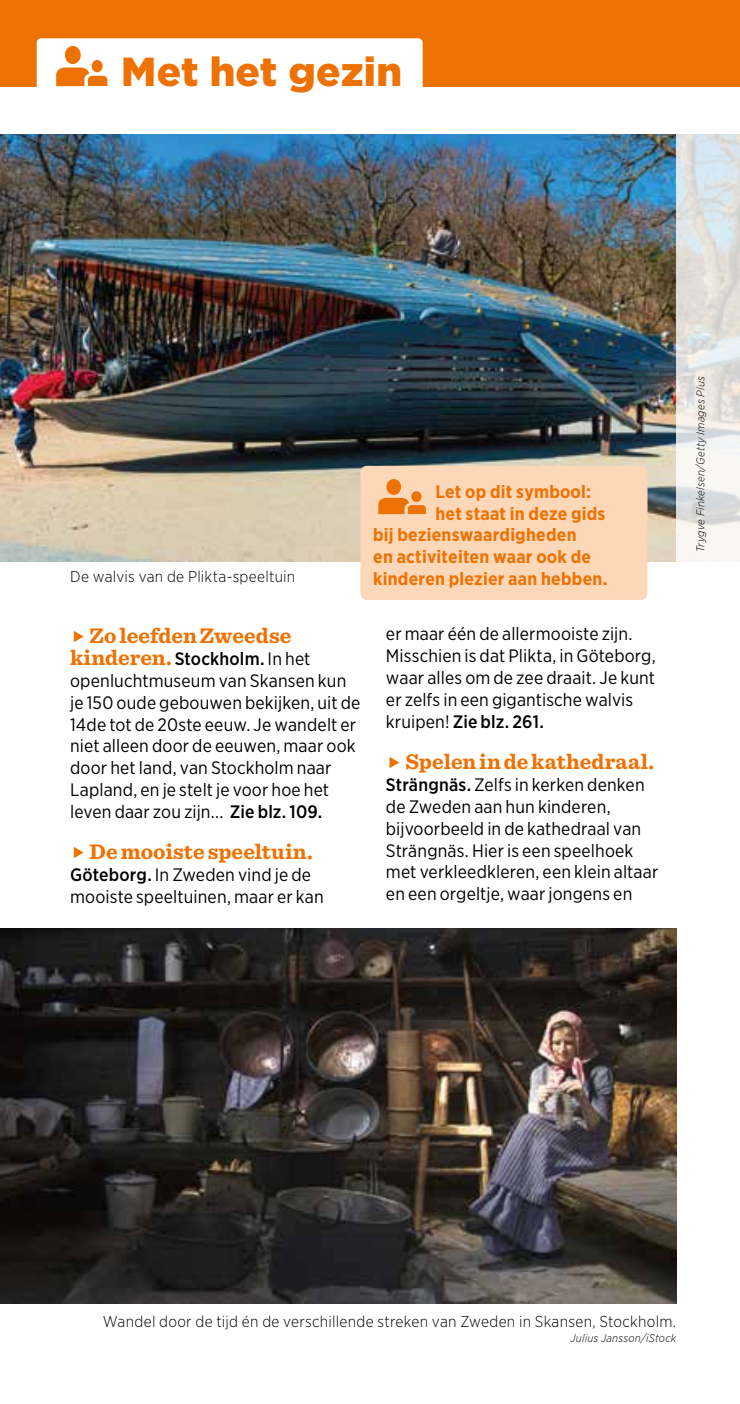
<style>
.page{position:relative;width:740px;height:1404px;background:#fff}
.page>*{position:absolute;margin:0;border:0;box-sizing:border-box;transform-origin:0 0}
.t1{font:900 40.5px "Gotham";letter-spacing:.005em;color:#ee7203}
.t2{font:700 22.05px "Sentinel";letter-spacing:.005em;color:#ee7203}
.t3{font:18px/22.1px "Gotham Narrow";letter-spacing:.01em;color:#000}
.t4{font:700 18px "Gotham Narrow";letter-spacing:.015em;color:#ee7203}
.t5{font:300 15.75px "Gotham Narrow";letter-spacing:.02em;color:#000}
.t6{font:italic 300 11.25px "Gotham Narrow";letter-spacing:.02em;color:#000}
.s1{font-family:"Sentinel";font-weight:700;font-size:22.05px;color:#ee7203}
.s2{font-weight:500}
</style>
<div class="page">
<img style="left:0;top:134px;width:676px;height:427px">
<svg style="left:676px;top:134px;width:64px;height:427px"></svg>
<img style="left:0;top:928px;width:676px;height:375px">
<div style="left:360px;top:466px;width:287px;height:134px;background:#fcd8b9;border-radius:6px"></div>
<div style="left:386px;top:479px;width:15px;height:16px;background:#ee7203;border-radius:50%"></div>
<div style="left:411px;top:491px;width:10px;height:11px;background:#ee7203;border-radius:50%"></div>
<svg style="left:378px;top:498px;width:48px;height:16px"></svg>
<div style="left:0;top:0;width:740px;height:86px;background:#ee7203"></div>
<svg style="left:37px;top:38px;width:386px;height:49px;background:#fdf6ef"></svg>
<h1 class="t1" style="left:121px;top:44px;width:282px">Met het gezin</h1>
<p class="t5" style="left:70px;top:567px;width:227px">De walvis van de Plikta-speeltuin</p>
<p class="t4" style="left:435px;top:480px;width:157px">Let op dit symbool:</p>
<p class="t4" style="left:435px;top:501px;width:171px">het staat in deze gids</p>
<p class="t4" style="left:373px;top:523px;width:205px">bij bezienswaardigheden</p>
<p class="t4" style="left:373px;top:545px;width:219px">en activiteiten waar ook de</p>
<p class="t4" style="left:373px;top:567px;width:236px">kinderen plezier aan hebben.</p>
<p class="t2" style="left:90px;top:618px;width:203px">Zo leefden Zweedse</p>
<p class="t3" style="left:70px;top:647px;width:292px"><span class="s1">kinderen.</span> <span class="s2">Stockholm.</span> In het openluchtmuseum van Skansen kun je 150 oude gebouwen bekijken, uit de 14de tot de 20ste eeuw. Je wandelt er niet alleen door de eeuwen, maar ook door het land, van Stockholm naar Lapland, en je stelt je voor hoe het leven daar zou zijn... <span class="s2">Zie blz. 109.</span></p>
<p class="t2" style="left:90px;top:834px;width:225px">De mooiste speeltuin.</p>
<p class="t3" style="left:70px;top:863px;width:255px"><span class="s2">Göteborg.</span> In Zweden vind je de mooiste speeltuinen, maar er kan</p>
<p class="t3" style="left:386px;top:622px;width:271px">er maar één de allermooiste zijn.<br>Misschien is dat Plikta, in Göteborg, waar alles om de zee draait. Je kunt er zelfs in een gigantische walvis kruipen! <span class="s2">Zie blz. 261.</span></p>
<p class="t2" style="left:405px;top:744px;width:250px">Spelen in de kathedraal.</p>
<p class="t3" style="left:386px;top:772px;width:274px"><span class="s2">Strängnäs.</span> Zelfs in kerken denken de Zweden aan hun kinderen, bijvoorbeeld in de kathedraal van Strängnäs. Hier is een speelhoek met verkleedkleren, een klein altaar en een orgeltje, waar jongens en</p>
<p class="t6" style="left:693px;top:552px;width:177px;rotate:-90deg">Trygve Finkelsen/Getty Images Plus</p>
<p class="t5" style="left:103px;top:1311px;width:575px">Wandel door de tijd én de verschillende streken van Zweden in Skansen, Stockholm.</p>
<p class="t6" style="left:570px;top:1331px;width:107px">Julius Jansson/iStock</p>
</div>
